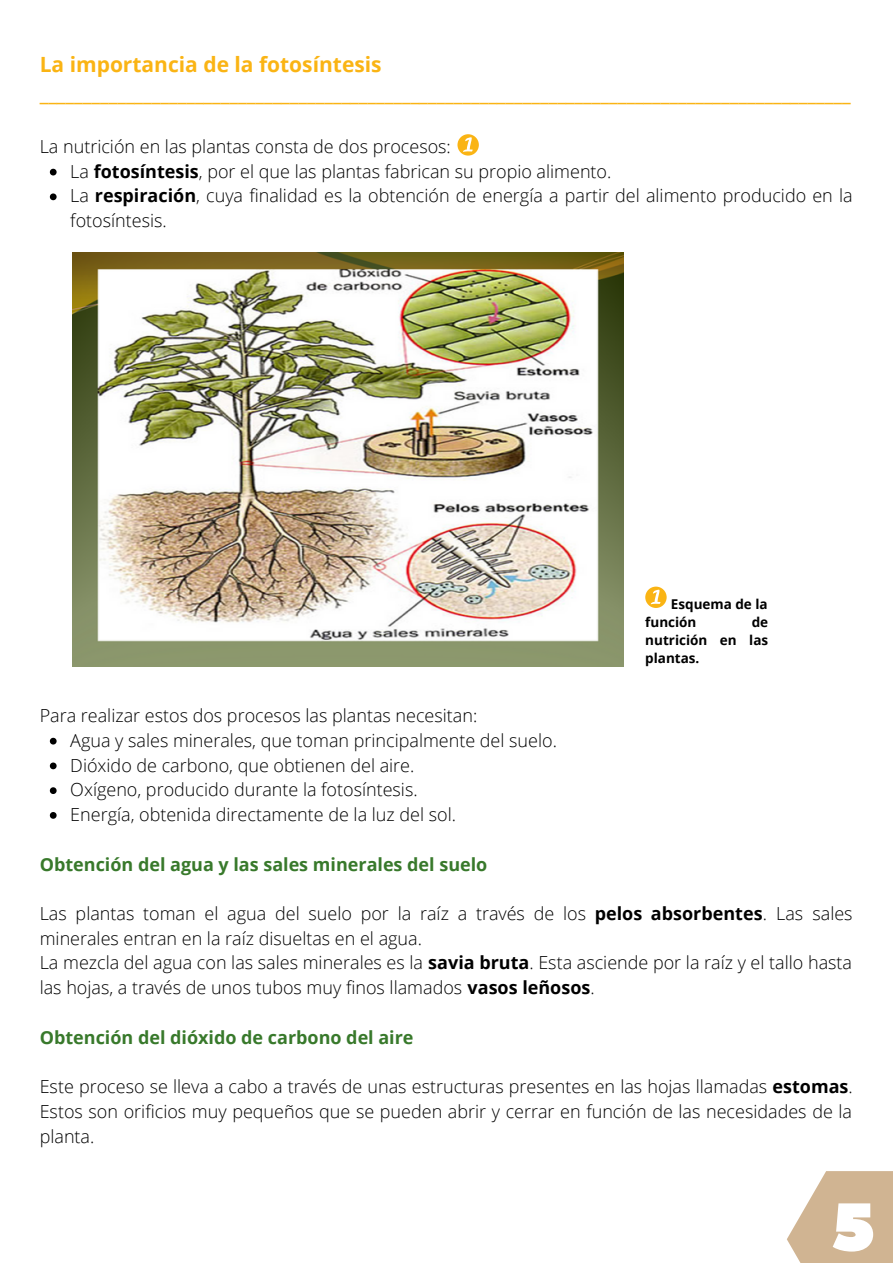
<style>
.page{position:relative;width:893px;height:1264px;background:#fff}
.page>*{position:absolute;margin:0;border:0;box-sizing:border-box;transform-origin:0 0}
.t1{font:700 21px "Open Sans";color:#fab414}
.t2{font:300 18px/24.8px "Open Sans";color:#000}
.t3{font:700 18px "Open Sans";color:#38792b}
.t4{font:700 13.5px/18px "Open Sans";color:#000}
.s1{font-weight:700}
</style>
<div class="page">
<svg style="left:50px;top:169px;width:7px;height:6px"></svg>
<svg style="left:50px;top:193px;width:7px;height:7px"></svg>
<svg style="left:50px;top:737px;width:7px;height:7px"></svg>
<svg style="left:50px;top:762px;width:7px;height:7px"></svg>
<svg style="left:50px;top:787px;width:7px;height:7px"></svg>
<svg style="left:50px;top:812px;width:7px;height:6px"></svg>
<img style="left:72px;top:253px;width:551px;height:413px">
<svg style="left:457px;top:134px;width:22px;height:22px"></svg>
<svg style="left:645px;top:586px;width:21px;height:22px"></svg>
<svg style="left:787px;top:1171px;width:105px;height:91px;fill:#d0b492"></svg>
<svg style="left:832px;top:1203px;width:41px;height:48px"></svg>
<p class="t1" style="left:40px;top:50px;width:343px">La importancia de la fotosíntesis</p>
<p class="t1" style="left:40px;top:79px;width:812px">______________________________________________________________________________________________</p>
<p class="t2" style="left:40px;top:134px;width:412px">La nutrición en las plantas consta de dos procesos:</p>
<p class="t2" style="left:70px;top:158px;width:542px">La <span class="s1">fotosíntesis</span>, por el que las plantas fabrican su propio alimento.</p>
<p class="t2" style="left:70px;top:183px;width:783px">La <span class="s1">respiración</span>, cuya finalidad es la obtención de energía a partir del alimento producido en la fotosíntesis.</p>
<p class="t2" style="left:40px;top:702px;width:439px">Para realizar estos dos procesos las plantas necesitan:</p>
<p class="t2" style="left:70px;top:727px;width:488px">Agua y sales minerales, que toman principalmente del suelo.</p>
<p class="t2" style="left:70px;top:752px;width:345px">Dióxido de carbono, que obtienen del aire.</p>
<p class="t2" style="left:70px;top:777px;width:349px">Oxígeno, producido durante la fotosíntesis.</p>
<p class="t2" style="left:70px;top:801px;width:387px">Energía, obtenida directamente de la luz del sol.</p>
<p class="t4" style="left:645px;top:595px;width:124px;text-indent:26px">Esquema de la función</p>
<p class="t4" style="left:645px;top:613px;width:124px;text-align:justify;text-indent:106px">de nutrición en las plantas.</p>
<p class="t3" style="left:40px;top:851px;width:449px">Obtención del agua y las sales minerales del suelo</p>
<p class="t2" style="left:40px;top:900px;width:814px">Las plantas toman el agua del suelo por la raíz a través de los <span class="s1">pelos absorbentes</span>. Las sales minerales entran en la raíz disueltas en el agua.</p>
<p class="t2" style="left:40px;top:950px;width:813px">La mezcla del agua con las sales minerales es la <span class="s1">savia bruta</span>. Esta asciende por la raíz y el tallo hasta las hojas, a través de unos tubos muy finos llamados <span class="s1">vasos leñosos</span>.</p>
<p class="t3" style="left:40px;top:1024px;width:375px">Obtención del dióxido de carbono del aire</p>
<p class="t2" style="left:40px;top:1073px;width:814px;text-align:justify">Este proceso se lleva a cabo a través de unas estructuras presentes en las hojas llamadas <span class="s1">estomas</span>.<br>Estos son orificios muy pequeños que se pueden abrir y cerrar en función de las necesidades de la planta.</p>
</div>
